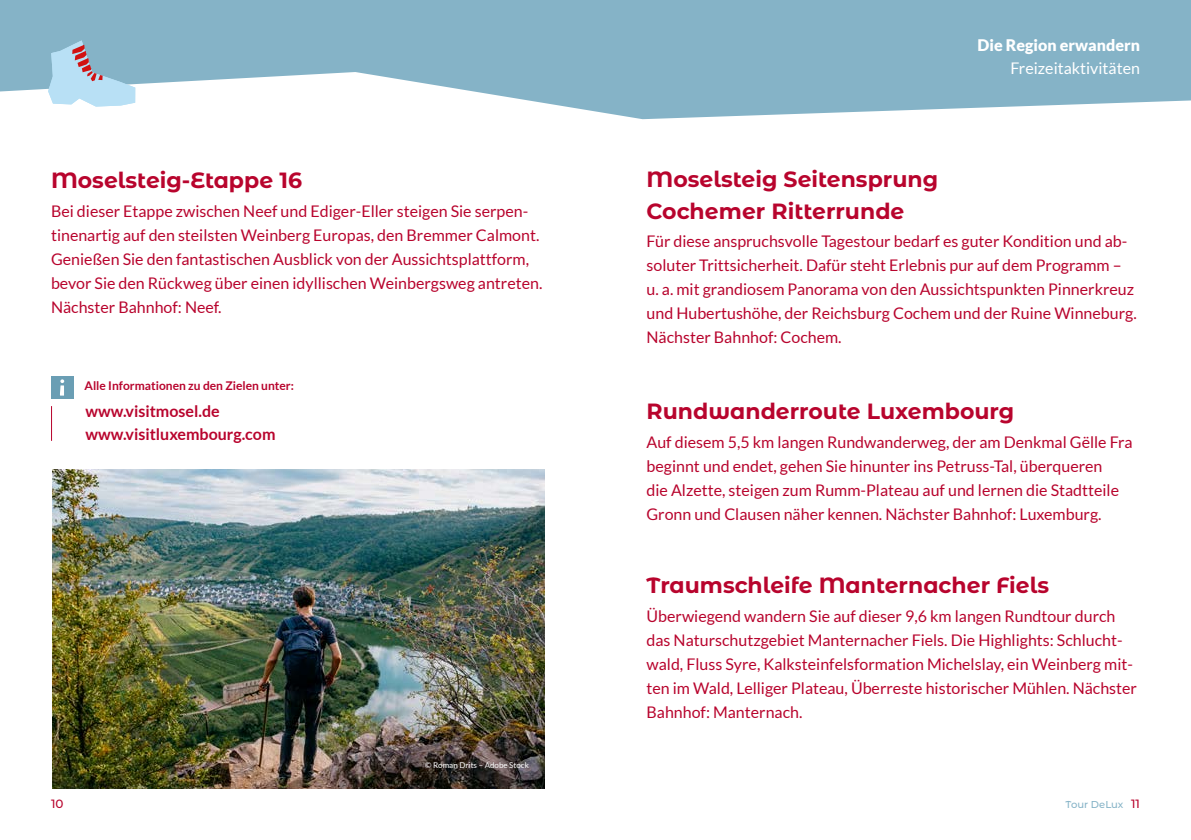
<style>
.page{position:relative;width:1191px;height:840px;background:#fff}
.page>*{position:absolute;margin:0;border:0;box-sizing:border-box;transform-origin:0 0}
.t1{font:700 22px/31.2px "Montserrat Alternates";color:#b8042d}
.t2{font:16px/24px "Lato";color:#b8042d}
.t3{font:700 16px/23.6px "Lato";color:#b8042d}
.t4{font:16px "Lato";color:#fff}
.t5{font:900 16px "Lato";color:#fff}
.t6{font:700 12px "Lato";color:#b8042d}
.t7{font:500 12px "Montserrat Alternates";color:#b8042d}
.t8{font:500 10px "Montserrat Alternates";color:#85b3c7}
.t9{font:8px "Lato";color:#fff}
.s1{font-size:12px;color:#b8042d}
</style>
<div class="page">
<svg style="left:0;top:0;width:1191px;height:119px;fill:#85b3c7"></svg>
<img style="left:52px;top:469px;width:492px;height:319px">
<svg style="left:48px;top:40px;width:87px;height:66px;background:#a7c5d8"></svg>
<div style="left:51px;top:376px;width:22px;height:22px;background:#6a9eb4"></div>
<svg style="left:60px;top:379px;width:4px;height:16px"></svg>
<hr style="left:51px;top:406px;width:1px;height:34px;background:#b8042d">
<p class="t5" style="left:977px;top:36px;width:164px">Die Region erwandern</p>
<h1 class="t1" style="left:51px;top:163px;width:252px">Moselsteig-Etappe 16</h1>
<p class="t2" style="left:51px;top:199px;width:493px">Bei dieser Etappe zwischen Neef und Ediger-Eller steigen Sie serpen&shy;tinenartig auf den steilsten Weinberg Europas, den Bremmer Calmont.<br>Genießen Sie den fantastischen Ausblick von der Aussichtsplattform, bevor Sie den Rückweg über einen idyllischen Weinbergsweg antreten.<br>Nächster Bahnhof: Neef.</p>
<p class="t6" style="left:84px;top:378px;width:211px">Alle Informationen zu den Zielen unter:</p>
<p class="t3" style="left:86px;top:398px;width:191px">www.visitmosel.de www.visitluxembourg.com</p>
<p class="t9" style="left:425px;top:760px;width:105px">© Roman Drits – Adobe Stock</p>
<p class="t4" style="left:1010px;top:59px;width:131px">Freizeitaktivitäten</p>
<h1 class="t1" style="left:646px;top:163px;width:293px">Moselsteig Seitensprung<br>Cochemer Ritterrunde</h1>
<p class="t2" style="left:646px;top:229px;width:492px">Für diese anspruchsvolle Tagestour bedarf es guter Kondition und ab&shy;soluter Trittsicherheit. Dafür steht Erlebnis pur auf dem Programm – u. a. mit grandiosem Panorama von den Aussichtspunkten Pinnerkreuz und Hubertushöhe, der Reichsburg Cochem und der Ruine Winneburg.<br>Nächster Bahnhof: Cochem.</p>
<h1 class="t1" style="left:646px;top:394px;width:369px">Rundwanderroute Luxembourg</h1>
<p class="t2" style="left:646px;top:430px;width:487px">Auf diesem 5,5 km langen Rundwanderweg, der am Denkmal Gëlle Fra beginnt und endet, gehen Sie hinunter ins Petruss-Tal, überqueren<br>die Alzette, steigen zum Rumm-Plateau auf und lernen die Stadtteile Gronn und Clausen näher kennen. Nächster Bahnhof: Luxemburg.</p>
<h1 class="t1" style="left:646px;top:568px;width:404px">Traumschleife Manternacher Fiels</h1>
<p class="t2" style="left:646px;top:603px;width:492px">Überwiegend wandern Sie auf dieser 9,6 km langen Rundtour durch das Naturschutzgebiet Manternacher Fiels. Die Highlights: Schlucht&shy;wald, Fluss Syre, Kalksteinfelsformation Michelslay, ein Weinberg mit&shy;ten im Wald, Lelliger Plateau, Überreste historischer Mühlen. Nächster Bahnhof: Manternach.</p>
<p class="t7" style="left:51px;top:795px;width:14px">10</p>
<p class="t8" style="left:1065px;top:797px;width:76px">Tour DeLux <span class="s1">11</span></p>
</div>
